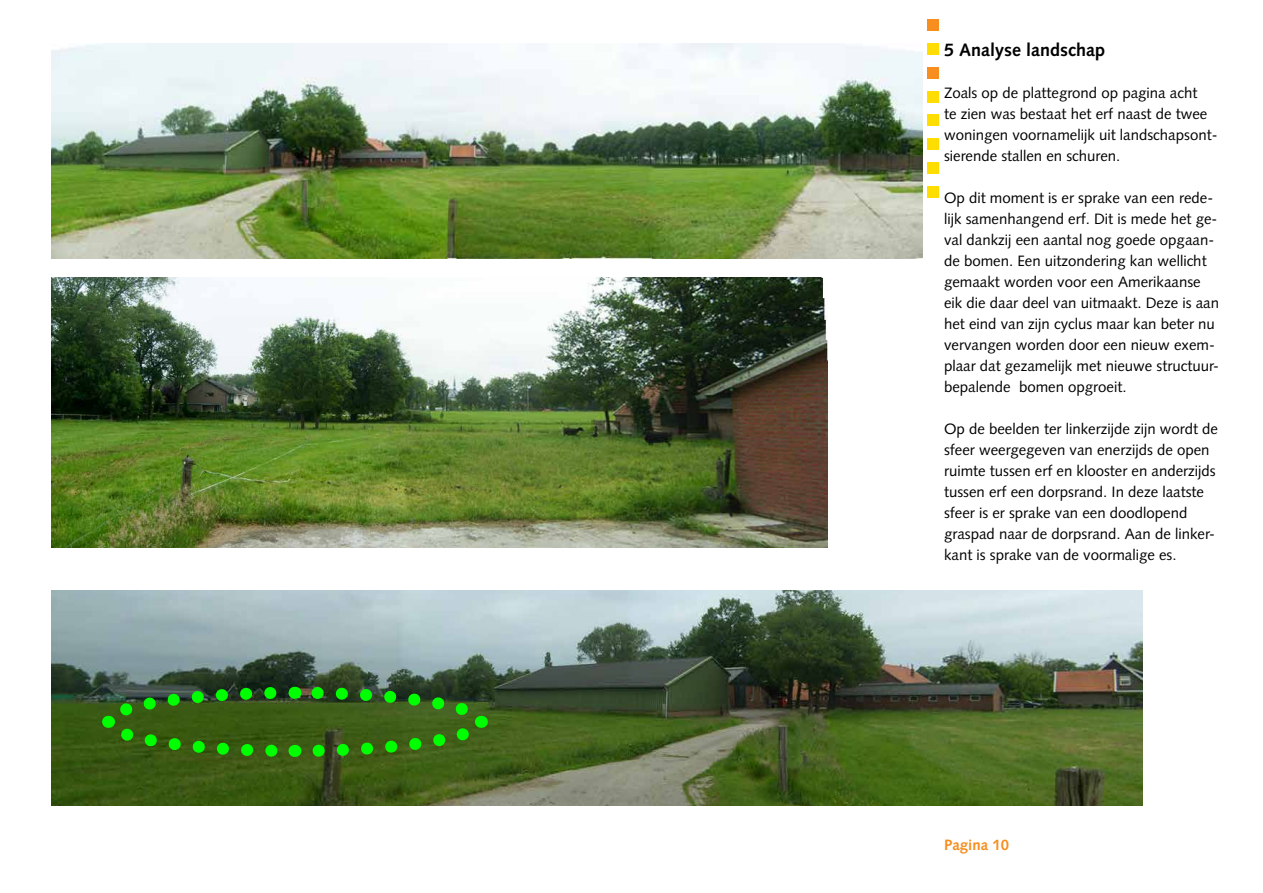
<style>
.page{position:relative;width:1263px;height:893px;background:#fff}
.page>*{position:absolute;margin:0;border:0;box-sizing:border-box;transform-origin:0 0}
.t1{font:700 18px "Syntax";color:#000}
.t2{font:15px/21px "Syntax LT Std";color:#000}
.t3{font:700 15px "Syntax";color:#f78e1e}
</style>
<div class="page">
<div style="left:927px;top:114px;width:11px;height:12px;background:#fd0"></div>
<div style="left:927px;top:138px;width:11px;height:12px;background:#fd0"></div>
<div style="left:927px;top:162px;width:11px;height:12px;background:#fd0"></div>
<div style="left:927px;top:186px;width:11px;height:12px;background:#fd0"></div>
<div style="left:927px;top:91px;width:11px;height:12px;background:#fd0"></div>
<div style="left:927px;top:67px;width:11px;height:12px;background:#f78e1e"></div>
<div style="left:927px;top:43px;width:11px;height:12px;background:#fd0"></div>
<div style="left:927px;top:19px;width:11px;height:12px;background:#f78e1e"></div>
<img style="left:51px;top:44px;width:872px;height:214px">
<img style="left:51px;top:277px;width:776px;height:270px">
<img style="left:51px;top:590px;width:1092px;height:215px">
<svg style="left:100px;top:681px;width:389px;height:82px;background:#336619"></svg>
<p class="t1" style="left:944px;top:40px;width:163px">5 Analyse landschap</p>
<p class="t2" style="left:944px;top:83px;width:275px">Zoals op de plattegrond op pagina acht<br>te zien was bestaat het erf naast de twee woningen voornamelijk uit landschapsont&shy;sierende stallen en schuren.</p>
<p class="t2" style="left:944px;top:188px;width:277px">Op dit moment is er sprake van een rede&shy;lijk samenhangend erf. Dit is mede het ge&shy;val dankzij een aantal nog goede opgaan&shy;de bomen. Een uitzondering kan wellicht gemaakt worden voor een Amerikaanse eik die daar deel van uitmaakt. Deze is aan het eind van zijn cyclus maar kan beter nu vervangen worden door een nieuw exem&shy;plaar dat gezamelijk met nieuwe structuur&shy;bepalende bomen opgroeit.</p>
<p class="t2" style="left:944px;top:419px;width:276px">Op de beelden ter linkerzijde zijn wordt de sfeer weergegeven van enerzijds de open ruimte tussen erf en klooster en anderzijds tussen erf een dorpsrand. In deze laatste sfeer is er sprake van een doodlopend graspad naar de dorpsrand. Aan de linker&shy;kant is sprake van de voormalige es.</p>
<p class="t3" style="left:944px;top:836px;width:67px">Pagina 10</p>
</div>
